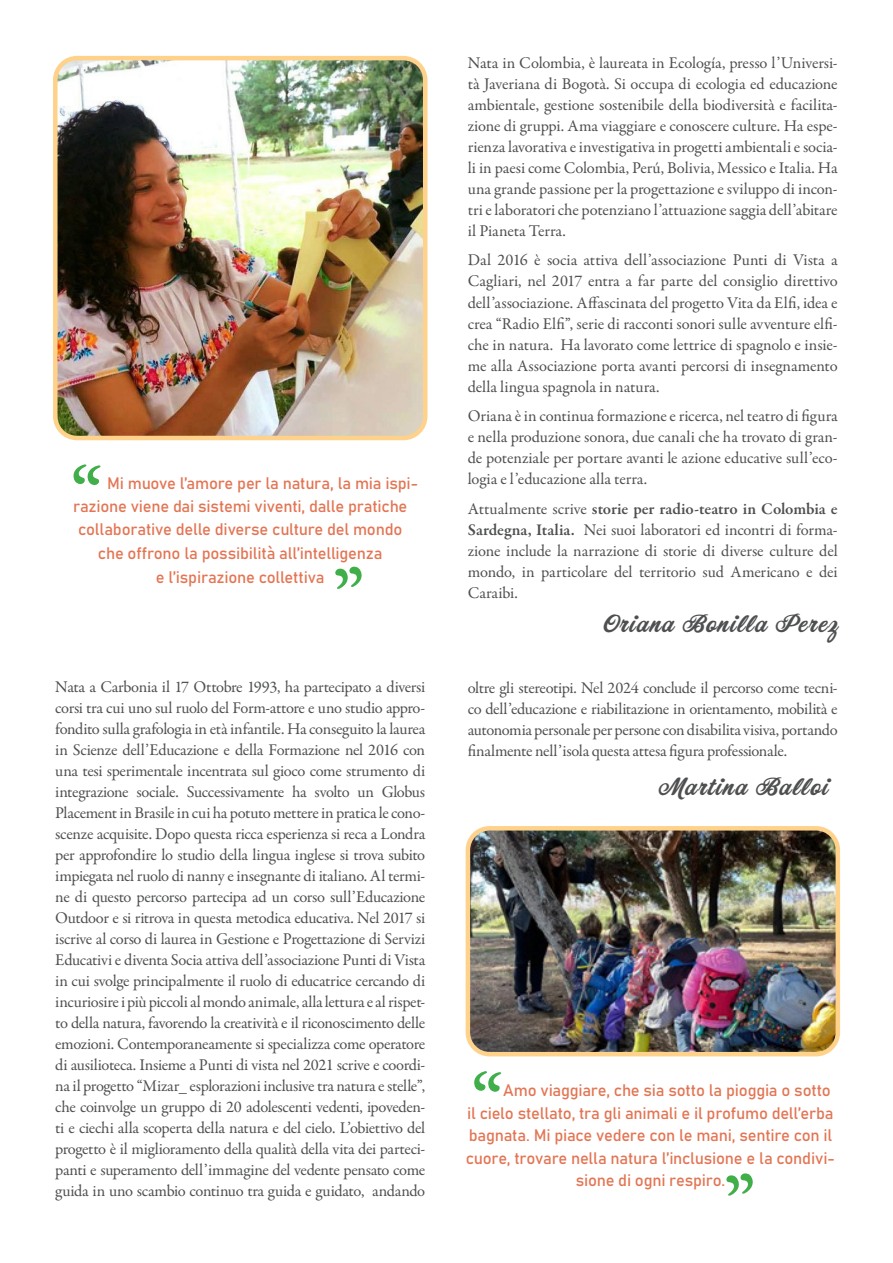
<style>
.page{position:relative;width:893px;height:1263px;background:#fff}
.page>*{position:absolute;margin:0;border:0;box-sizing:border-box;transform-origin:0 0}
.texto_corrido{font:22.5px "Corner Store JF";letter-spacing:.055em;color:#4e4f50}
.texto_corrido-2{font:16.5px/21px "Garamond Premr Pro";letter-spacing:-.01em;color:#4e4f50;text-align:justify}
.texto_corrido-3{font:16.5px/22.5px "Bahnschrift";letter-spacing:-.015em;color:#e37554}
.s1{font-weight:600}
</style>
<div class="page">
<img style="left:58px;top:61px;width:367px;height:377px">
<div style="left:53px;top:56px;width:374px;height:384px;border:4px solid #fed28b;border-radius:22px"></div>
<img style="left:468px;top:831px;width:367px;height:223px">
<div style="left:466px;top:826px;width:374px;height:230px;border:4px solid #fed28b;border-radius:22px"></div>
<p class="texto_corrido-3" style="left:73px;top:471px;width:347px;text-indent:34px">Mi muove l’amore per la natura, la mia ispi&shy;razione viene dai sistemi viventi, dalle pratiche</p>
<p class="texto_corrido-3" style="left:78px;top:517px;width:326px">collaborative delle diverse culture del mondo</p>
<p class="texto_corrido-3" style="left:98px;top:541px;width:286px">che offrono la possibilità all’intelligenza</p>
<p class="texto_corrido-3" style="left:156px;top:564px;width:170px">e l’ispirazione collettiva</p>
<p class="texto_corrido-2" style="left:55px;top:676px;width:371px">Nata a Carbonia il 17 Ottobre 1993, ha partecipato a diversi corsi tra cui uno sul ruolo del Form-attore e uno studio appro&shy;fondito sulla grafologia in età infantile. Ha conseguito la laurea in Scienze dell’Educazione e della Formazione nel 2016 con una tesi sperimentale incentrata sul gioco come strumento di integrazione sociale. Successivamente ha svolto un Globus Placement in Brasile in cui ha potuto mettere in pratica le cono&shy;scenze acquisite. Dopo questa ricca esperienza si reca a Londra per approfondire lo studio della lingua inglese si trova subito impiegata nel ruolo di nanny e insegnante di italiano. Al termi&shy;ne di questo percorso partecipa ad un corso sull’Educazione Outdoor e si ritrova in questa metodica educativa. Nel 2017 si iscrive al corso di laurea in Gestione e Progettazione di Servizi Educativi e diventa Socia attiva dell’associazione Punti di Vista in cui svolge principalmente il ruolo di educatrice cercando di incuriosire i più piccoli al mondo animale, alla lettura e al rispet&shy;to della natura, favorendo la creatività e il riconoscimento delle emozioni. Contemporaneamente si specializza come operatore di ausilioteca. Insieme a Punti di vista nel 2021 scrive e coordi&shy;na il progetto “Mizar_ esplorazioni inclusive tra natura e stelle”, che coinvolge un gruppo di 20 adolescenti vedenti, ipoveden&shy;ti e ciechi alla scoperta della natura e del cielo. L’obiettivo del progetto è il miglioramento della qualità della vita dei parteci&shy;panti e superamento dell’immagine del vedente pensato come guida in uno scambio continuo tra guida e guidato, andando</p>
<p class="texto_corrido-2" style="left:468px;top:53px;width:371px">Nata in Colombia, è laureata in Ecología, presso l’Universi&shy;tà Javeriana di Bogotà. Si occupa di ecologia ed educazione ambientale, gestione sostenibile della biodiversità e facilita&shy;zione di gruppi. Ama viaggiare e conoscere culture. Ha espe&shy;rienza lavorativa e investigativa in progetti ambientali e socia&shy;li in paesi come Colombia, Perú, Bolivia, Messico e Italia. Ha una grande passione per la progettazione e sviluppo di incon&shy;tri e laboratori che potenziano l’attuazione saggia dell’abitare il Pianeta Terra.</p>
<p class="texto_corrido-2" style="left:468px;top:250px;width:371px">Dal 2016 è socia attiva dell’associazione Punti di Vista a Cagliari, nel 2017 entra a far parte del consiglio direttivo dell’associazione. Affascinata del progetto Vita da Elfi, idea e crea “Radio Elfi”, serie di racconti sonori sulle avventure elfi&shy;che in natura. Ha lavorato come lettrice di spagnolo e insie&shy;me alla Associazione porta avanti percorsi di insegnamento della lingua spagnola in natura.</p>
<p class="texto_corrido-2" style="left:468px;top:406px;width:371px">Oriana è in continua formazione e ricerca, nel teatro di figura e nella produzione sonora, due canali che ha trovato di gran&shy;de potenziale per portare avanti le azione educative sull’eco&shy;logia e l’educazione alla terra.</p>
<p class="texto_corrido-2" style="left:468px;top:498px;width:371px">Attualmente scrive <span class="s1">storie per radio-teatro in Colombia e Sardegna, Italia.</span> Nei suoi laboratori ed incontri di forma&shy;zione include la narrazione di storie di diverse culture del mondo, in particolare del territorio sud Americano e dei Caraibi.</p>
<p class="texto_corrido" style="left:603px;top:608px;width:236px">Oriana Bonilla Perez</p>
<p class="texto_corrido-2" style="left:468px;top:677px;width:371px">oltre gli stereotipi. Nel 2024 conclude il percorso come tecni&shy;co dell’educazione e riabilitazione in orientamento, mobilità e autonomia personale per persone con disabilita visiva, portando finalmente nell’isola questa attesa figura professionale.</p>
<p class="texto_corrido" style="left:659px;top:770px;width:171px">Martina Balloi</p>
<p class="texto_corrido-3" style="left:503px;top:1078px;width:329px">Amo viaggiare, che sia sotto la pioggia o sotto</p>
<p class="texto_corrido-3" style="left:467px;top:1100px;width:368px">il cielo stellato, tra gli animali e il profumo dell’erba</p>
<p class="texto_corrido-3" style="left:469px;top:1123px;width:365px">bagnata. Mi piace vedere con le mani, sentire con il</p>
<p class="texto_corrido-3" style="left:466px;top:1145px;width:371px">cuore, trovare nella natura l’inclusione e la condivi-</p>
<p class="texto_corrido-3" style="left:576px;top:1168px;width:151px">sione di ogni respiro.</p>
</div>
